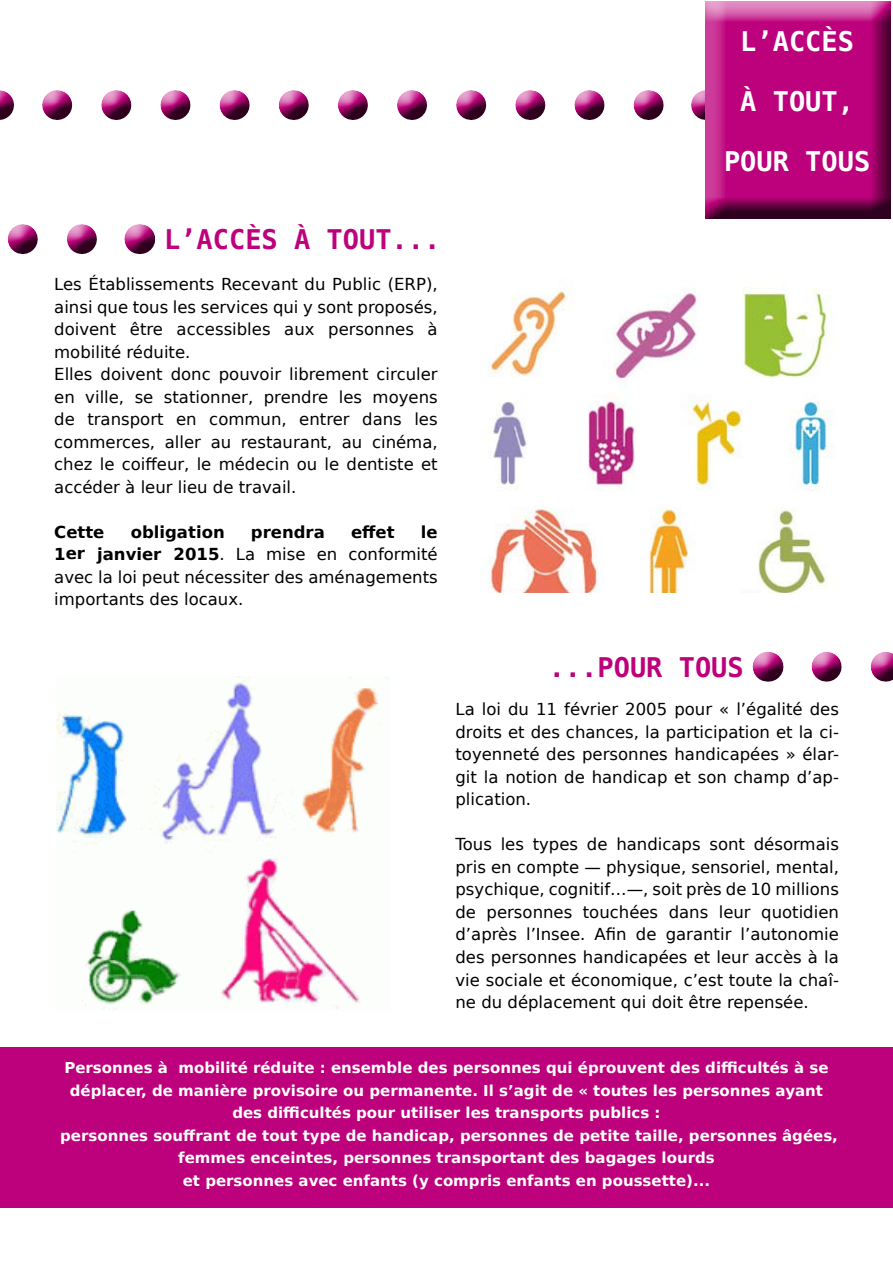
<style>
.page{position:relative;width:893px;height:1263px;background:#fff}
.page>*{position:absolute;margin:0;border:0;box-sizing:border-box;transform-origin:0 0}
.t1{font:700 27px "DejaVu Sans Mono";color:#bd007b}
.t2{font:700 27px "DejaVu Sans Mono";color:#fff}
.t3{font:16.5px/22.5px "DejaVu Sans";color:#000;text-align:justify}
.t4{font:700 16.5px "DejaVu Sans";color:#000}
.t5{font:700 15px/22.5px "DejaVu Sans";color:#fff;text-align:center}
.s1{font-weight:700}
</style>
<div class="page">
<div style="left:0;top:90px;width:721px;height:33px;background:#000;opacity:.75"></div>
<div style="left:703px;top:0;width:189px;height:221px;background:#000;opacity:.75"></div>
<img style="left:56px;top:677px;width:334px;height:333px">
<img style="left:480px;top:279px;width:355px;height:313px">
<div style="left:0;top:224px;width:154px;height:33px;background:#000;opacity:.75"></div>
<div style="left:752px;top:652px;width:141px;height:32px;background:#000;opacity:.75"></div>
<div style="left:0;top:1048px;width:893px;height:160px;background:#bd007b"></div>
<h1 class="t2" style="left:740px;top:22px;width:115px">L’ACCÈS</h1>
<h1 class="t2" style="left:740px;top:82px;width:115px">À TOUT,</h1>
<h1 class="t2" style="left:724px;top:142px;width:148px">POUR TOUS</h1>
<h1 class="t1" style="left:164px;top:221px;width:278px">L’ACCÈS À TOUT...</h1>
<p class="t3" style="left:54px;top:273px;width:385px;text-align:left">Les Établissements Recevant du Public (ERP), ainsi que tous les services qui y sont proposés, doivent être accessibles aux personnes à mobilité réduite.<br>Elles doivent donc pouvoir librement circuler en ville, se stationner, prendre les moyens de transport en commun, entrer dans les commerces, aller au restaurant, au cinéma, chez le coiffeur, le médecin ou le dentiste et accéder à leur lieu de travail.</p>
<p class="t4" style="left:54px;top:518px;width:52px">Cette</p>
<p class="t4" style="left:131px;top:518px;width:96px">obligation</p>
<p class="t4" style="left:251px;top:518px;width:75px">prendra</p>
<p class="t4" style="left:351px;top:518px;width:45px">effet</p>
<p class="t3" style="left:54px;top:520px;width:385px;text-indent:367px"><span class="s1">le 1er janvier 2015</span>. La mise en conformité avec la loi peut nécessiter des aménagements importants des locaux.</p>
<h1 class="t1" style="left:549px;top:648px;width:197px">...POUR TOUS</h1>
<p class="t3" style="left:455px;top:698px;width:385px">La loi du 11 février 2005 pour « l’égalité des droits et des chances, la participation et la ci&shy;toyenneté des personnes handicapées » élar&shy;git la notion de handicap et son champ d’ap&shy;plication.</p>
<p class="t3" style="left:455px;top:833px;width:385px">Tous les types de handicaps sont désormais pris en compte — physique, sensoriel, mental, psychique, cognitif…—, soit près de 10 millions de personnes touchées dans leur quotidien d’après l’Insee. Afin de garantir l’autonomie des personnes handicapées et leur accès à la vie sociale et économique, c’est toute la chaî&shy;ne du déplacement qui doit être repensée.</p>
<p class="t5" style="left:60px;top:1056px;width:779px">Personnes à mobilité réduite : ensemble des personnes qui éprouvent des difficultés à se déplacer, de manière provisoire ou permanente. Il s’agit de « toutes les personnes ayant des difficultés pour utiliser les transports publics :<br>personnes souffrant de tout type de handicap, personnes de petite taille, personnes âgées, femmes enceintes, personnes transportant des bagages lourds<br>et personnes avec enfants (y compris enfants en poussette)...</p>
</div>
